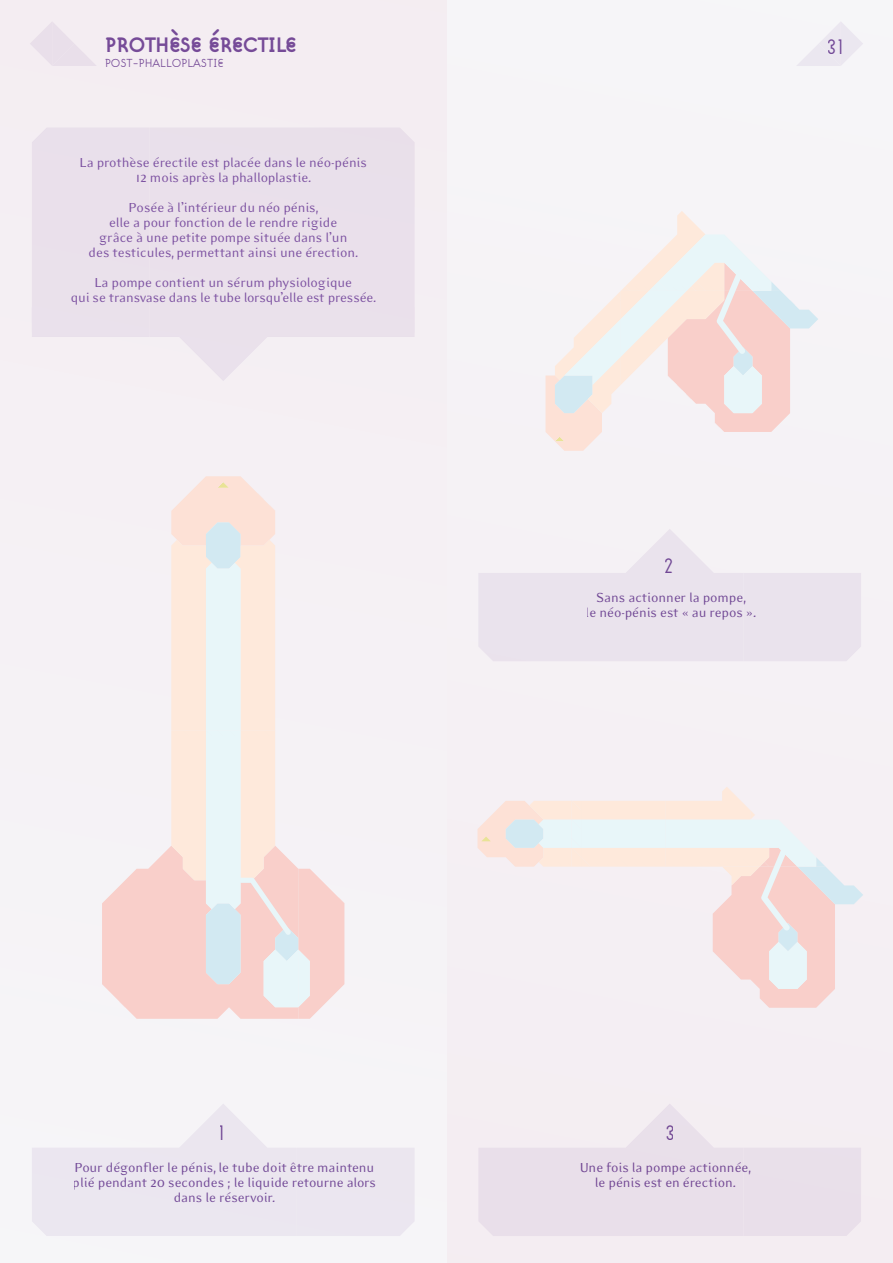
<style>
.page{position:relative;width:893px;height:1263px;background:#fff}
.page>*{position:absolute;margin:0;border:0;box-sizing:border-box;transform-origin:0 0}
.t1{font:700 27px "Suburban";color:#7c51a1}
.t2{font:300 27px "Suburban";color:#7c51a1}
.t3{font:15px/15px "Eidetic Modern";color:#7c51a1;text-align:center}
.t4{font:300 15px "Suburban";color:#7c51a1}
</style>
<div class="page">
<div style="left:446px;top:0;width:447px;height:1263px;background:linear-gradient(to bottom,#f6f6f8,#f1e9ef)"></div>
<div style="left:0;top:0;width:446px;height:1263px;background:#f5f0f4"></div>
<div style="left:32px;top:128px;width:118px;height:209px;background:#eae0eb"></div>
<svg style="left:150px;top:128px;width:265px;height:253px;fill:#eae0eb"></svg>
<svg style="left:102px;top:476px;width:242px;height:543px"></svg>
<svg style="left:545px;top:211px;width:273px;height:240px"></svg>
<svg style="left:478px;top:787px;width:385px;height:221px"></svg>
<h1 class="t1" style="left:105px;top:27px;width:193px">prothèse érectile</h1>
<p class="t4" style="left:105px;top:54px;width:121px">post-phalloplastie</p>
<p class="t3" style="left:80px;top:155px;width:289px">La prothèse érectile est placée dans le néo-pénis<br>12 mois après la phalloplastie.</p>
<p class="t3" style="left:89px;top:200px;width:271px">Posée à l’intérieur du néo pénis,<br>elle a pour fonction de le rendre rigide<br>grâce à une petite pompe située dans l’un des testicules, permettant ainsi une érection.</p>
<p class="t3" style="left:71px;top:275px;width:307px">La pompe contient un sérum physiologique<br>qui se transvase dans le tube lorsqu’elle est pressée.</p>
<h1 class="t2" style="left:828px;top:30px;width:18px">31</h1>
<h1 class="t2" style="left:665px;top:550px;width:11px">2</h1>
<p class="t3" style="left:586px;top:590px;width:172px">Sans actionner la pompe,<br>le néo-pénis est « au repos ».</p>
<h1 class="t2" style="left:219px;top:1117px;width:9px">1</h1>
<h1 class="t2" style="left:665px;top:1116px;width:11px">3</h1>
<p class="t3" style="left:73px;top:1160px;width:305px">Pour dégonfler le pénis, le tube doit être maintenu plié pendant 20 secondes ; le liquide retourne alors dans le réservoir.</p>
<p class="t3" style="left:580px;top:1160px;width:173px">Une fois la pompe actionnée, le pénis est en érection.</p>
</div>
